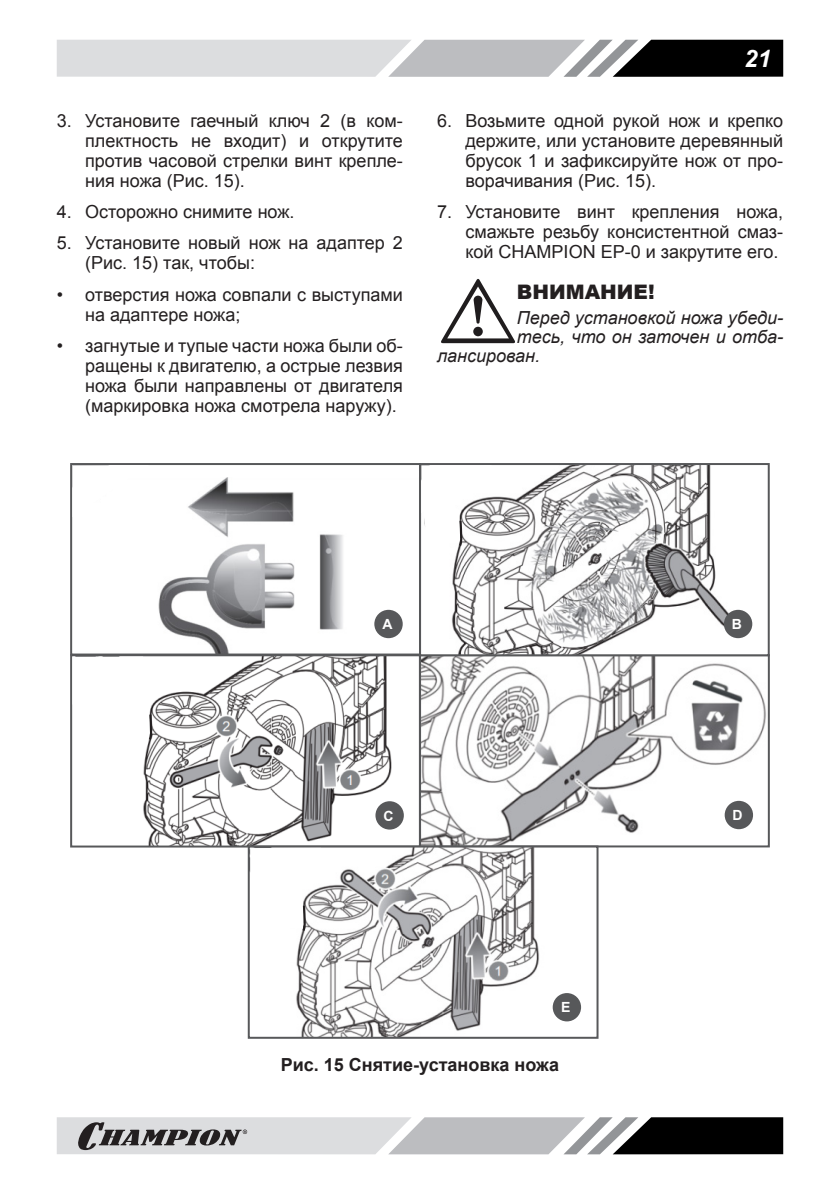
<style>
.page{position:relative;width:840px;height:1191px;background:#fff}
.page>*{position:absolute;margin:0;border:0;box-sizing:border-box;transform-origin:0 0}
.t1{font:italic 700 24px "Arial";color:#fff}
.t2{font:900 20px "Arial";color:#231f20}
.p_list{font:18px/20px "Arial";color:#231f20;text-align:justify}
.p{font:italic 18px "Arial";color:#231f20}
.pic_h_centr{font:700 18px "Arial";color:#231f20}
.Заголовок_1{font:700 14px "Arial";color:#fff}
</style>
<div class="page">
<svg style="left:57px;top:40px;width:725px;height:37px"></svg>
<svg style="left:57px;top:1117px;width:725px;height:37px"></svg>
<svg style="left:441px;top:279px;width:74px;height:65px"></svg>
<img style="left:143px;top:657px;width:261px;height:187px">
<div style="left:70px;top:654px;width:350px;height:193px;border:2px solid #57585a"></div>
<svg style="left:422px;top:657px;width:344px;height:187px"></svg>
<div style="left:419px;top:654px;width:350px;height:193px;border:2px solid #57585a"></div>
<img style="left:296px;top:848px;width:286px;height:187px">
<div style="left:247px;top:845px;width:351px;height:193px;border:2px solid #57585a"></div>
<div style="left:375px;top:801px;width:28px;height:28px;background:#57585a;border-radius:50%"></div>
<div style="left:724px;top:801px;width:28px;height:28px;background:#57585a;border-radius:50%"></div>
<div style="left:552px;top:993px;width:28px;height:28px;background:#57585a;border-radius:50%"></div>
<svg style="left:158px;top:477px;width:245px;height:175px"></svg>
<div style="left:70px;top:463px;width:351px;height:192px;border:2px solid #57585a"></div>
<svg style="left:72px;top:465px;width:77px;height:52px"></svg>
<div style="left:374px;top:610px;width:28px;height:28px;background:#57585a;border-radius:50%"></div>
<svg style="left:451px;top:466px;width:302px;height:187px"></svg>
<div style="left:419px;top:463px;width:350px;height:193px;border:2px solid #57585a"></div>
<div style="left:723px;top:610px;width:28px;height:28px;background:#57585a;border-radius:50%"></div>
<div style="left:115px;top:471px;width:303px;height:5px;background:#fff"></div>
<svg style="left:72px;top:656px;width:81px;height:85px"></svg>
<svg style="left:420px;top:465px;width:72px;height:83px"></svg>
<svg style="left:250px;top:848px;width:71px;height:84px"></svg>
<p class="p_list" style="left:85px;top:110px;width:319px;text-indent:-28px">3. Установите гаечный ключ 2 (в ком&shy;плектность не входит) и открутите против часовой стрелки винт крепле&shy;ния ножа (Рис. 15).</p>
<p class="p_list" style="left:57px;top:202px;width:239px">4. Осторожно снимите нож.</p>
<p class="p_list" style="left:85px;top:233px;width:319px;text-indent:-28px">5. Установите новый нож на адаптер 2 (Рис. 15) так, чтобы:</p>
<p class="p_list" style="left:85px;top:284px;width:319px;text-indent:-28px">• отверстия ножа совпали с выступами на адаптере ножа;</p>
<p class="p_list" style="left:85px;top:336px;width:319px;text-indent:-28px">• загнутые и тупые части ножа были об&shy;ращены к двигателю, а острые лезвия ножа были направлены от двигателя (маркировка ножа смотрела наружу).</p>
<h1 class="t1" style="left:743px;top:42px;width:28px">21</h1>
<p class="p_list" style="left:465px;top:110px;width:319px;text-indent:-28px">6. Возьмите одной рукой нож и крепко держите, или установите деревянный брусок 1 и зафиксируйте нож от про&shy;ворачивания (Рис. 15).</p>
<p class="p_list" style="left:465px;top:202px;width:319px;text-indent:-28px">7. Установите винт крепления ножа, смажьте резьбу консистентной смаз&shy;кой CHAMPION EP-0 и закрутите его.</p>
<p class="t2" style="left:516px;top:277px;width:139px">ВНИМАНИЕ!</p>
<p class="p" style="left:516px;top:306px;width:268px">Перед установкой ножа убеди-</p>
<p class="p" style="left:516px;top:325px;width:268px">тесь, что он заточен и отба-</p>
<p class="p" style="left:437px;top:344px;width:105px">лансирован.</p>
<p class="Заголовок_1" style="left:382px;top:615px;width:12px">A</p>
<p class="Заголовок_1" style="left:731px;top:615px;width:12px">B</p>
<p class="Заголовок_1" style="left:383px;top:806px;width:12px">C</p>
<p class="Заголовок_1" style="left:732px;top:806px;width:12px">D</p>
<p class="Заголовок_1" style="left:560px;top:998px;width:11px">E</p>
<p class="pic_h_centr" style="left:280px;top:1052px;width:280px">Рис. 15 Снятие-установка ножа</p>
</div>
